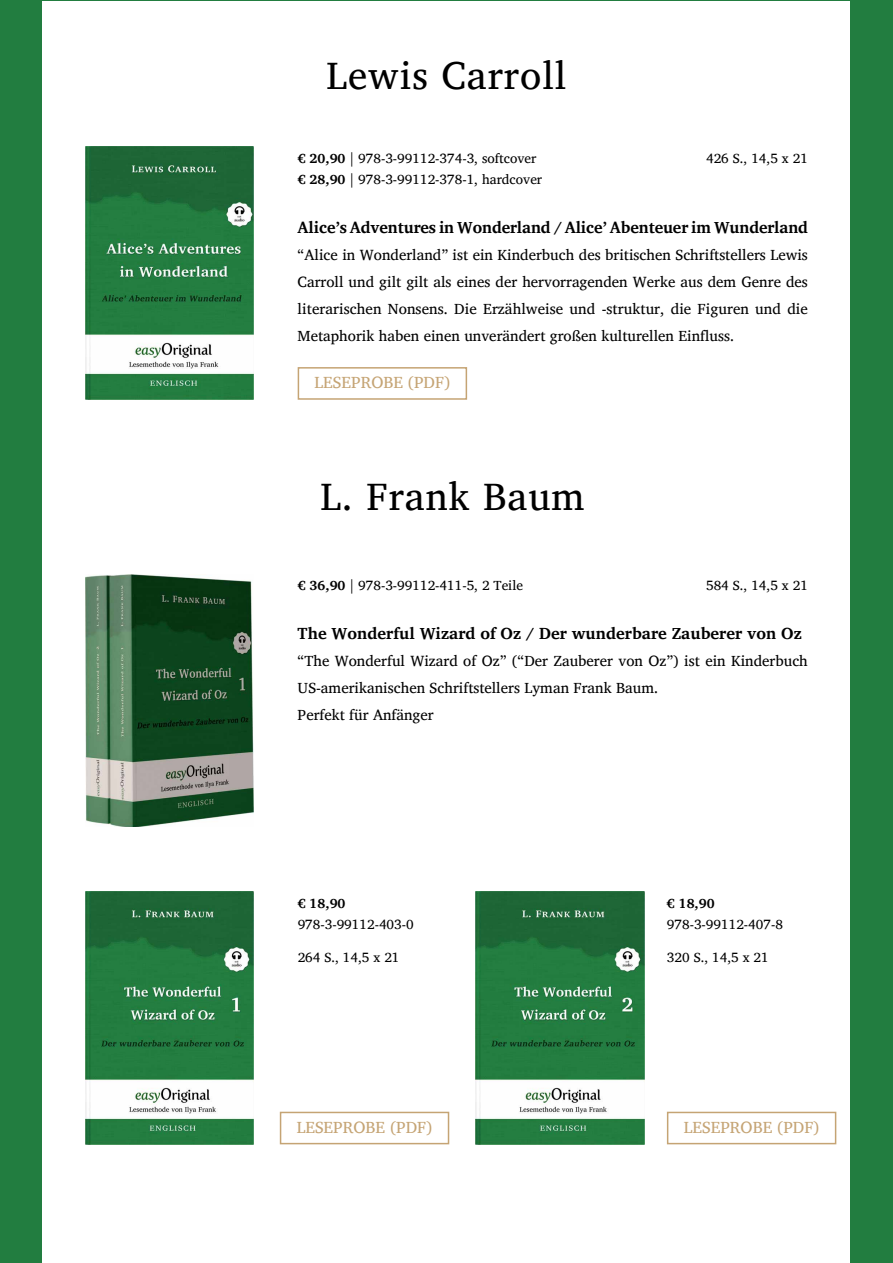
<style>
.page{position:relative;width:893px;height:1263px;background:#227d40}
.page>*{position:absolute;margin:0;border:0;box-sizing:border-box;transform-origin:0 0}
.t1{font:39px "Charis SIL";letter-spacing:.025em;color:#000}
.t2{font:700 16.5px "Charis SIL";letter-spacing:-.01em;color:#000}
.t3{font:16.5px "Charis SIL";color:#c5a474}
.t4{font:15px/27px "Charis SIL";color:#000;text-align:justify}
.t5{font:13.5px/21px "Charis SIL";color:#000}
.t6{font:700 13.5px "Charis SIL";color:#000}
.s1{font-weight:700}
</style>
<div class="page">
<div style="left:43px;top:1px;width:807px;height:1262px;background:#fff"></div>
<img style="left:85px;top:147px;width:169px;height:253px">
<img style="left:85px;top:891px;width:169px;height:253px">
<img style="left:476px;top:891px;width:168px;height:253px">
<img style="left:85px;top:574px;width:169px;height:253px">
<div style="left:298px;top:367px;width:169px;height:33px;border:2px solid #c5a474"></div>
<div style="left:280px;top:1112px;width:169px;height:32px;border:2px solid #c5a474"></div>
<div style="left:667px;top:1112px;width:169px;height:32px;border:2px solid #c5a474"></div>
<h1 class="t1" style="left:326px;top:53px;width:242px">Lewis Carroll</h1>
<p class="t5" style="left:298px;top:148px;width:246px"><span class="s1">€ 20,90</span> | 978-3-99112-374-3, softcover <span class="s1">€ 28,90</span> | 978-3-99112-378-1, hardcover</p>
<p class="t5" style="left:706px;top:148px;width:103px">426 S., 14,5 x 21</p>
<p class="t2" style="left:298px;top:218px;width:512px">Alice’s Adventures in Wonderland / Alice’ Abenteuer im Wunderland</p>
<p class="t4" style="left:298px;top:242px;width:512px">“Alice in Wonderland” ist ein Kinderbuch des britischen Schriftstellers Lewis Carroll und gilt gilt als eines der hervorragenden Werke aus dem Genre des literarischen Nonsens. Die Erzählweise und -struktur, die Figuren und die Metaphorik haben einen unverändert großen kulturellen Einfluss.</p>
<p class="t3" style="left:314px;top:373px;width:137px">LESEPROBE (PDF)</p>
<h1 class="t1" style="left:321px;top:474px;width:266px">L. Frank Baum</h1>
<p class="t5" style="left:298px;top:575px;width:227px"><span class="s1">€ 36,90</span> | 978-3-99112-411-5, 2 Teile</p>
<p class="t5" style="left:706px;top:575px;width:103px">584 S., 14,5 x 21</p>
<p class="t2" style="left:298px;top:623px;width:506px">The Wonderful Wizard of Oz / Der wunderbare Zauberer von Oz</p>
<p class="t4" style="left:298px;top:647px;width:512px;text-align:left">“The Wonderful Wizard of Oz” (“Der Zauberer von Oz”) ist ein Kinderbuch<br>US-amerikanischen Schriftstellers Lyman Frank Baum.<br>Perfekt für Anfänger</p>
<p class="t6" style="left:298px;top:895px;width:49px">€ 18,90</p>
<p class="t5" style="left:298px;top:914px;width:118px">978-3-99112-403-0</p>
<p class="t6" style="left:667px;top:895px;width:49px">€ 18,90</p>
<p class="t5" style="left:667px;top:914px;width:118px">978-3-99112-407-8</p>
<p class="t5" style="left:298px;top:947px;width:103px">264 S., 14,5 x 21</p>
<p class="t5" style="left:667px;top:947px;width:103px">320 S., 14,5 x 21</p>
<p class="t3" style="left:297px;top:1117px;width:137px">LESEPROBE (PDF)</p>
<p class="t3" style="left:684px;top:1117px;width:137px">LESEPROBE (PDF)</p>
</div>
